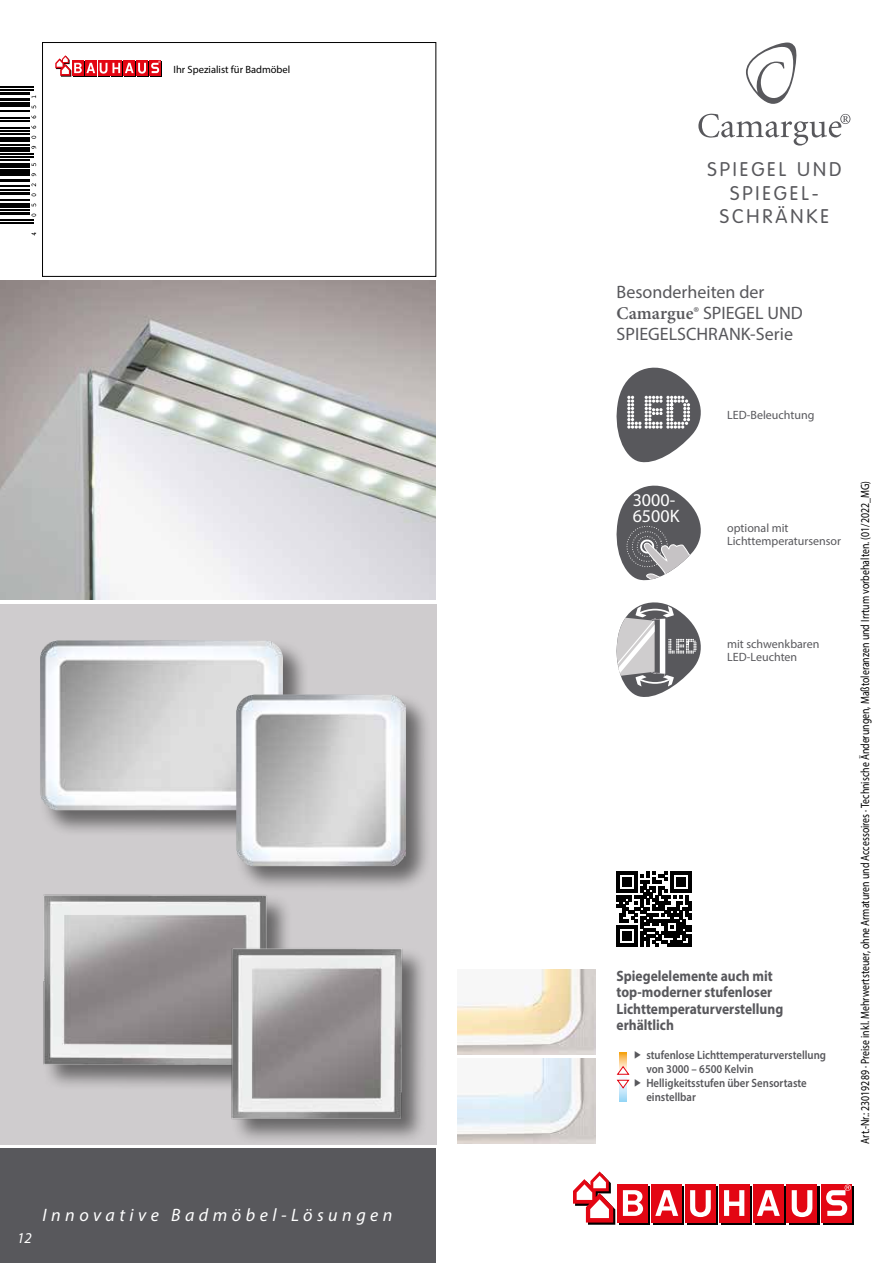
<style>
.page{position:relative;width:893px;height:1263px;background:#fff}
.page>*{position:absolute;margin:0;border:0;box-sizing:border-box;transform-origin:0 0}
.t1{font:300 19.5px/23.4px "VAG Rounded";letter-spacing:.15em;color:#58585c;text-align:center}
.t2{font:18px/21px "Myriad Pro";color:#58585c}
.t3{font:italic 18px "Myriad Pro";letter-spacing:.25em;color:#fff}
.t4{font:18px/16.5px "Myriad Pro";color:#fff}
.t5{font:700 15px/16.5px "Myriad Pro";color:#58585c;scale:.9 1}
.t6{font:italic 15px "Myriad Pro";color:#fff}
.t7{font:12px "Myriad Pro";color:#000;scale:.82 1}
.t8{font:600 12px "Myriad Pro";color:#58585c;scale:.9 1}
.t9{font:12px/12.8px "Myriad Pro";color:#58585c}
.t10{font:10.5px "Myriad Pro";color:#000}
.s1{font-family:"Minion Pro";font-weight:600}
</style>
<div class="page">
<div style="left:0;top:1148px;width:436px;height:115px;background:#58585c"></div>
<svg style="left:698px;top:114px;width:152px;height:32px"></svg>
<svg style="left:746px;top:43px;width:51px;height:61px"></svg>
<svg style="left:653px;top:1186px;width:31px;height:39px"></svg>
<div style="left:823px;top:1186px;width:31px;height:39px;background:linear-gradient(to bottom,#e30613,#e30613)"></div>
<div style="left:721px;top:1186px;width:30px;height:39px;background:linear-gradient(to right,#e30613,#e30613)"></div>
<div style="left:755px;top:1186px;width:30px;height:39px;background:linear-gradient(to right,#e30613,#e30613)"></div>
<svg style="left:619px;top:1186px;width:31px;height:39px"></svg>
<div style="left:687px;top:1186px;width:31px;height:39px;background:linear-gradient(to bottom,#e30613,#e30613)"></div>
<svg style="left:789px;top:1186px;width:30px;height:39px"></svg>
<div style="left:651px;top:1184px;width:31px;height:38px;background:#e30613"></div>
<div style="left:821px;top:1184px;width:30px;height:38px;background:#e30613"></div>
<div style="left:719px;top:1184px;width:30px;height:38px;background:#e30613"></div>
<div style="left:617px;top:1184px;width:31px;height:38px;background:#e30613"></div>
<svg style="left:573px;top:1171px;width:42px;height:54px"></svg>
<svg style="left:724px;top:1190px;width:20px;height:26px"></svg>
<svg style="left:655px;top:1190px;width:23px;height:26px"></svg>
<div style="left:685px;top:1184px;width:30px;height:38px;background:#e30613"></div>
<svg style="left:690px;top:1190px;width:21px;height:27px"></svg>
<div style="left:787px;top:1184px;width:30px;height:38px;background:#e30613"></div>
<svg style="left:792px;top:1190px;width:20px;height:27px"></svg>
<svg style="left:623px;top:1190px;width:20px;height:26px"></svg>
<div style="left:753px;top:1184px;width:30px;height:38px;background:#e30613"></div>
<svg style="left:757px;top:1190px;width:23px;height:26px"></svg>
<svg style="left:826px;top:1184px;width:25px;height:32px"></svg>
<div style="left:42px;top:42px;width:394px;height:235px;border:1px solid #000"></div>
<div style="left:150px;top:61px;width:12px;height:16px;background:#000"></div>
<svg style="left:55px;top:55px;width:106px;height:22px"></svg>
<svg style="left:617px;top:368px;width:84px;height:94px"></svg>
<svg style="left:617px;top:486px;width:84px;height:94px"></svg>
<svg style="left:619px;top:1053px;width:8px;height:48px"></svg>
<svg style="left:616px;top:1065px;width:14px;height:24px"></svg>
<img style="left:457px;top:1059px;width:138px;height:85px">
<img style="left:457px;top:969px;width:138px;height:85px">
<div style="left:0;top:604px;width:436px;height:540px;background:#cfccce"></div>
<img style="left:0;top:281px;width:436px;height:319px">
<svg style="left:617px;top:602px;width:84px;height:95px"></svg>
<div style="left:42px;top:894px;width:251px;height:197px;background:#000;opacity:.5"></div>
<img style="left:42px;top:894px;width:231px;height:176px">
<div style="left:231px;top:947px;width:197px;height:197px;background:#000;opacity:.5"></div>
<img style="left:227px;top:941px;width:181px;height:184px">
<div style="left:39px;top:639px;width:271px;height:198px;background:#000;opacity:.5"></div>
<img style="left:40px;top:640px;width:243px;height:170px">
<div style="left:235px;top:693px;width:198px;height:200px;background:#000;opacity:.5"></div>
<img style="left:236px;top:694px;width:170px;height:172px">
<hr style="left:0;top:222px;width:33px;height:2px;background:#000">
<hr style="left:0;top:219px;width:33px;height:2px;background:#000">
<svg style="left:32px;top:214px;width:4px;height:3px"></svg>
<hr style="left:0;top:212px;width:29px;height:3px;background:#000">
<hr style="left:0;top:209px;width:29px;height:2px;background:#000">
<hr style="left:0;top:204px;width:29px;height:4px;background:#000">
<hr style="left:0;top:199px;width:29px;height:2px;background:#000">
<svg style="left:32px;top:193px;width:4px;height:3px"></svg>
<hr style="left:0;top:192px;width:29px;height:3px;background:#000">
<hr style="left:0;top:189px;width:29px;height:2px;background:#000">
<svg style="left:0;top:183px;width:36px;height:3px"></svg>
<hr style="left:0;top:179px;width:29px;height:3px;background:#000">
<svg style="left:0;top:173px;width:36px;height:3px"></svg>
<hr style="left:0;top:169px;width:29px;height:4px;background:#000">
<hr style="left:0;top:163px;width:29px;height:4px;background:#000">
<svg style="left:0;top:159px;width:36px;height:7px"></svg>
<hr style="left:0;top:156px;width:33px;height:1px;background:#000">
<hr style="left:0;top:153px;width:33px;height:2px;background:#000">
<svg style="left:32px;top:146px;width:4px;height:3px"></svg>
<div style="left:0;top:147px;width:29px;height:5px;background:#000"></div>
<hr style="left:0;top:144px;width:29px;height:2px;background:#000">
<div style="left:0;top:137px;width:29px;height:5px;background:#000"></div>
<svg style="left:0;top:105px;width:36px;height:34px"></svg>
<hr style="left:0;top:103px;width:29px;height:4px;background:#000">
<hr style="left:0;top:98px;width:29px;height:3px;background:#000">
<hr style="left:0;top:93px;width:29px;height:2px;background:#000">
<hr style="left:0;top:90px;width:33px;height:1px;background:#000">
<hr style="left:0;top:87px;width:33px;height:1px;background:#000">
<svg style="left:617px;top:872px;width:75px;height:75px"></svg>
<p class="t10" style="left:174px;top:63px;width:118px">Ihr Spezialist für Badmöbel</p>
<p class="t6" style="left:17px;top:1229px;width:16px">12</p>
<h2 class="t3" style="left:43px;top:1204px;width:352px">Innovative Badmöbel-Lösungen</h2>
<h1 class="t1" style="left:707px;top:158px;width:135px">SPIEGEL UND<br>SPIEGEL-<br>SCHRÄNKE</h1>
<h2 class="t2" style="left:617px;top:281px;width:188px">Besonderheiten der<br><span class="s1">Camargue®</span> SPIEGEL UND<br>SPIEGELSCHRANK-Serie</h2>
<p class="t9" style="left:727px;top:409px;width:89px">LED-Beleuchtung</p>
<h2 class="t4" style="left:633px;top:491px;width:48px">3000-<br>6500K</h2>
<p class="t9" style="left:727px;top:522px;width:115px">optional mit<br>Lichttemperatursensor</p>
<p class="t9" style="left:727px;top:637px;width:94px">mit schwenkbaren<br>LED-Leuchten</p>
<p class="t5" style="left:617px;top:967px;width:187px">Spiegelelemente auch mit top-moderner stufenloser<br>Lichttemperaturverstellung erhältlich</p>
<p class="t8" style="left:634px;top:1047px;width:215px">▶ stufenlose Lichttemperaturverstellung</p>
<p class="t8" style="left:646px;top:1061px;width:121px">von 3000 – 6500 Kelvin</p>
<p class="t8" style="left:634px;top:1075px;width:194px">▶ Helligkeitsstufen über Sensortaste</p>
<p class="t8" style="left:646px;top:1089px;width:57px">einstellbar</p>
<p class="t7" style="left:858px;top:1144px;width:809px;rotate:-90deg">Art.-Nr.: 23019289 · Preise inkl. Mehrwertsteuer, ohne Armaturen und Accessoires · Technische Änderungen, Maßtoleranzen und Irrtum vorbehalten. (01/2022_MG)</p>
</div>
